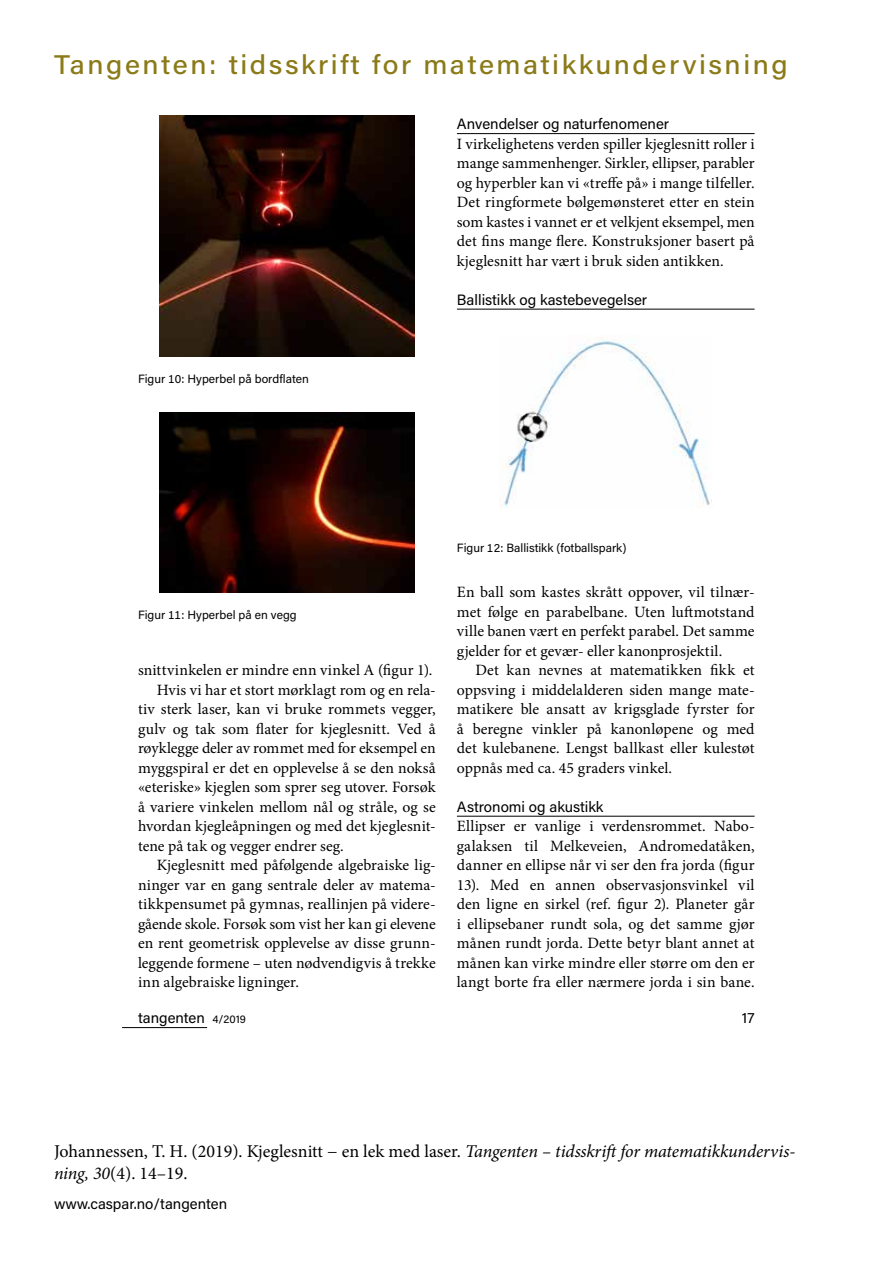
<style>
.page{position:relative;width:893px;height:1263px;background:#fff}
.page>*{position:absolute;margin:0;border:0;box-sizing:border-box;transform-origin:0 0}
.t1{font:500 27px "Acumin Pro";letter-spacing:.09em;color:#8b7a18;scale:1.05 1}
.t2{font:18px/21.6px "Minion Pro";color:#000}
.t3{font:15.75px/19.5px "Minion Pro";color:#000;text-align:justify}
.t4{font:15px "Acumin Pro";color:#000}
.t5{font:12px "Acumin Pro";color:#000}
.s1{font-size:11.25px}
.s2{font-style:italic}
</style>
<div class="page">
<hr style="left:122px;top:1027px;width:85px;height:1px;background:#000">
<hr style="left:457px;top:133px;width:298px;height:1px;background:#000">
<hr style="left:457px;top:309px;width:298px;height:1px;background:#000">
<hr style="left:457px;top:816px;width:298px;height:1px;background:#000">
<img style="left:159px;top:115px;width:255px;height:241px">
<img style="left:159px;top:413px;width:255px;height:180px">
<img style="left:500px;top:338px;width:212px;height:169px">
<h1 class="t1" style="left:54px;top:46px;width:700px">Tangenten: tidsskrift for matematikkundervisning</h1>
<p class="t5" style="left:138px;top:370px;width:172px">Figur 10: Hyperbel på bordflaten</p>
<p class="t4" style="left:457px;top:113px;width:214px">Anvendelser og naturfenomener</p>
<p class="t3" style="left:457px;top:134px;width:299px">I virkelighetens verden spiller kjeglesnitt roller i mange sammenhenger. Sirkler, ellipser, parabler og hyperbler kan vi «treffe på» i mange tilfeller.<br>Det ringformete bølgemønsteret etter en stein som kastes i vannet er et velkjent eksempel, men det fins mange flere. Konstruksjoner basert på kjeglesnitt har vært i bruk siden antikken.</p>
<p class="t4" style="left:457px;top:289px;width:192px">Ballistikk og kastebevegelser</p>
<p class="t5" style="left:138px;top:607px;width:160px">Figur 11: Hyperbel på en vegg</p>
<p class="t3" style="left:138px;top:660px;width:296px">snittvinkelen er mindre enn vinkel A (figur 1).</p>
<p class="t3" style="left:157px;top:680px;width:280px">Hvis vi har et stort mørklagt rom og en rela-</p>
<p class="t3" style="left:138px;top:699px;width:299px">tiv sterk laser, kan vi bruke rommets vegger,</p>
<p class="t3" style="left:138px;top:719px;width:299px">gulv og tak som flater for kjeglesnitt. Ved å</p>
<p class="t3" style="left:138px;top:738px;width:299px">røyklegge deler av rommet med for eksempel en</p>
<p class="t3" style="left:138px;top:758px;width:299px">myggspiral er det en opplevelse å se den nokså</p>
<p class="t3" style="left:138px;top:777px;width:299px">«eteriske» kjeglen som sprer seg utover. Forsøk</p>
<p class="t3" style="left:138px;top:797px;width:299px">å variere vinkelen mellom nål og stråle, og se</p>
<p class="t3" style="left:138px;top:816px;width:299px">hvordan kjegleåpningen og med det kjeglesnit-</p>
<p class="t3" style="left:138px;top:836px;width:207px">tene på tak og vegger endrer seg.</p>
<p class="t3" style="left:157px;top:855px;width:280px">Kjeglesnitt med påfølgende algebraiske lig-</p>
<p class="t3" style="left:138px;top:875px;width:299px">ninger var en gang sentrale deler av matema-</p>
<p class="t3" style="left:138px;top:894px;width:299px">tikkpensumet på gymnas, reallinjen på videre-</p>
<p class="t3" style="left:138px;top:914px;width:299px">gående skole. Forsøk som vist her kan gi elevene</p>
<p class="t3" style="left:138px;top:933px;width:299px">en rent geometrisk opplevelse av disse grunn-</p>
<p class="t3" style="left:138px;top:953px;width:299px">leggende formene – uten nødvendigvis å trekke</p>
<p class="t3" style="left:138px;top:972px;width:163px">inn algebraiske ligninger.</p>
<p class="t5" style="left:457px;top:539px;width:171px">Figur 12: Ballistikk (fotballspark)</p>
<p class="t3" style="left:457px;top:582px;width:299px">En ball som kastes skrått oppover, vil tilnær&shy;met følge en parabelbane. Uten luftmotstand ville banen vært en perfekt parabel. Det samme gjelder for et gevær- eller kanonprosjektil.</p>
<p class="t3" style="left:457px;top:660px;width:299px;text-indent:19px">Det kan nevnes at matematikken fikk et oppsving i middelalderen siden mange mate&shy;matikere ble ansatt av krigsglade fyrster for å beregne vinkler på kanonløpene og med det kulebanene. Lengst ballkast eller kulestøt oppnås med ca. 45 graders vinkel.</p>
<p class="t4" style="left:457px;top:796px;width:148px">Astronomi og akustikk</p>
<p class="t3" style="left:457px;top:816px;width:299px">Ellipser er vanlige i verdensrommet. Nabo&shy;galaksen til Melkeveien, Andromedatåken, danner en ellipse når vi ser den fra jorda (figur 13). Med en annen observasjonsvinkel vil den ligne en sirkel (ref. figur 2). Planeter går i ellipsebaner rundt sola, og det samme gjør månen rundt jorda. Dette betyr blant annet at månen kan virke mindre eller større om den er langt borte fra eller nærmere jorda i sin bane.</p>
<p class="t4" style="left:138px;top:1008px;width:110px">tangenten <span class="s1">4/2019</span></p>
<p class="t4" style="left:742px;top:1008px;width:14px">17</p>
<p class="t2" style="left:54px;top:1140px;width:743px">Johannessen, T. H. (2019). Kjeglesnitt − en lek med laser. <span class="s2">Tangenten – tidsskrift for matematikkundervis&shy;ning, 30</span>(4). 14–19.</p>
<p class="t4" style="left:54px;top:1193px;width:175px">www.caspar.no/tangenten</p>
</div>
